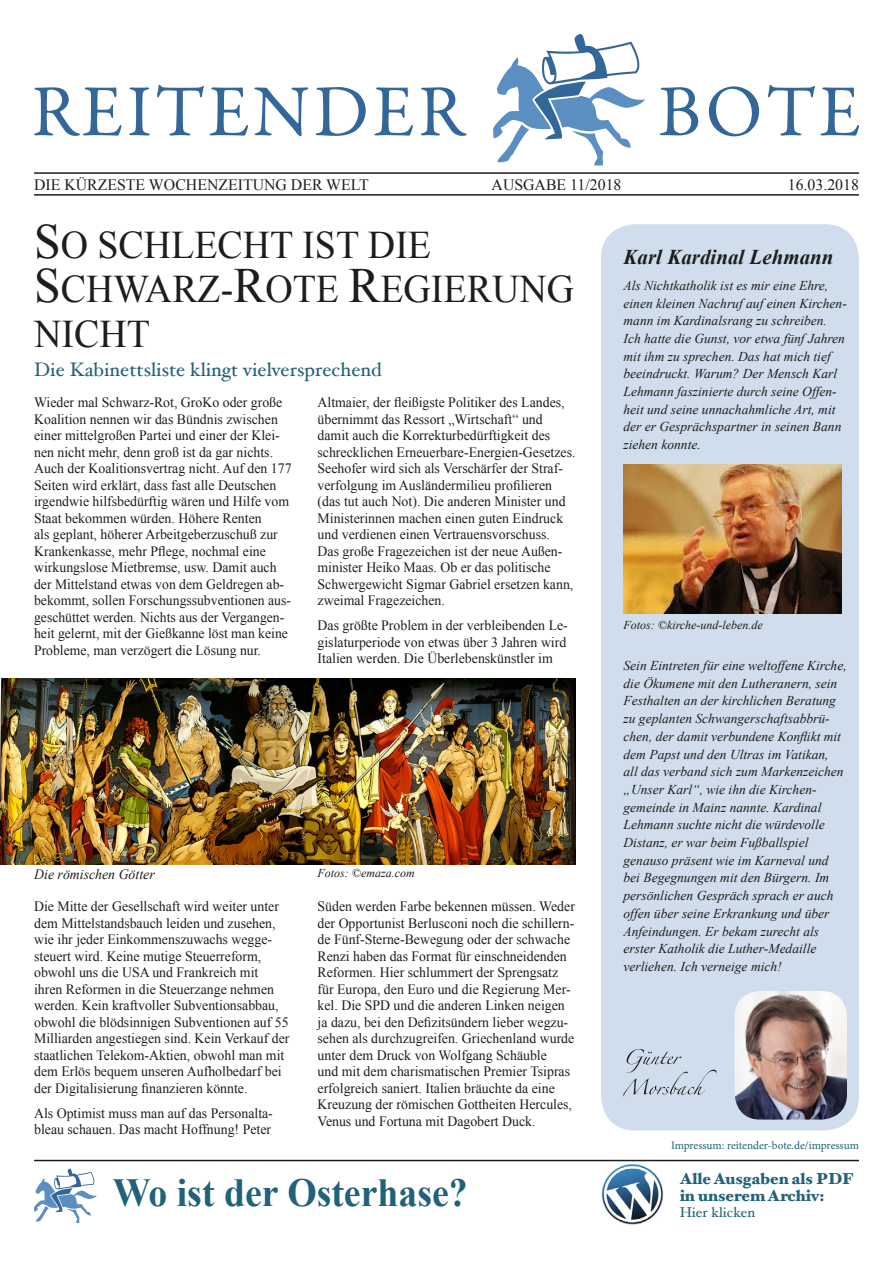
<style>
.page{position:relative;width:893px;height:1263px;background:#fff}
.page>*{position:absolute;margin:0;border:0;box-sizing:border-box;transform-origin:0 0}
.t1{font:700 39.75px "Times New Roman";color:#21617a;scale:.95 1}
.t2{font:39.15px/44.1px "Times New Roman";color:#1d1d1b}
.t3{font:italic 700 21px "Times New Roman";color:#1d1d1b}
.t4{font:19.5px "Hoefler Text";color:#21617a}
.t5{font:15.9px "Times New Roman";color:#1d1d1b}
.t6{font:900 15.9px/16.5px "Hoefler Text";color:#21617a}
.t7{font:14.25px/16.5px "Times New Roman";color:#1d1d1b}
.t8{font:italic 14.25px "Times New Roman";color:#1d1d1b}
.t9{font:14.25px "Hoefler Text";color:#21617a}
.t10{font:italic 13.5px/17.7px "Times New Roman";color:#1d1d1b}
.t11{font:italic 12px "Times New Roman";color:#1d1d1b}
.t12{font:11.4px "Minion Pro";letter-spacing:-.005em;color:#21617a}
.s1{font-size:49.35px}
</style>
<div class="page">
<svg style="left:493px;top:34px;width:152px;height:131px"></svg>
<svg style="left:34px;top:87px;width:88px;height:49px"></svg>
<svg style="left:129px;top:87px;width:21px;height:48px"></svg>
<svg style="left:157px;top:85px;width:47px;height:51px"></svg>
<svg style="left:210px;top:87px;width:38px;height:49px"></svg>
<svg style="left:254px;top:87px;width:54px;height:49px"></svg>
<svg style="left:316px;top:87px;width:50px;height:49px"></svg>
<svg style="left:374px;top:87px;width:39px;height:49px"></svg>
<svg style="left:421px;top:87px;width:46px;height:49px"></svg>
<svg style="left:660px;top:87px;width:38px;height:48px"></svg>
<svg style="left:709px;top:86px;width:50px;height:50px"></svg>
<svg style="left:768px;top:85px;width:91px;height:51px"></svg>
<hr style="left:34px;top:172px;width:825px;height:2px;background:#1d1d1b">
<hr style="left:34px;top:1160px;width:825px;height:1px;background:#1d1d1b">
<hr style="left:34px;top:194px;width:825px;height:2px;background:#1d1d1b">
<img style="left:601px;top:1164px;width:63px;height:61px">
<svg style="left:34px;top:1168px;width:63px;height:55px"></svg>
<div style="left:601px;top:224px;width:258px;height:906px;background:#cfddec;border-radius:34px"></div>
<img style="left:735px;top:991px;width:112px;height:128px">
<svg style="left:623px;top:1049px;width:93px;height:47px"></svg>
<img style="left:0;top:679px;width:575px;height:185px">
<img style="left:623px;top:464px;width:218px;height:150px">
<p class="t5" style="left:34px;top:174px;width:336px">DIE KÜRZESTE WOCHENZEITUNG DER WELT</p>
<p class="t5" style="left:492px;top:174px;width:131px">AUSGABE 11/2018</p>
<p class="t5" style="left:788px;top:174px;width:73px">16.03.2018</p>
<h2 class="t2" style="left:34px;top:223px;width:542px"><span class="s1">S</span>O SCHLECHT IST DIE<br><span class="s1">S</span>CHWARZ-<span class="s1">R</span>OTE <span class="s1">R</span>EGIERUNG<br>NICHT</h2>
<h3 class="t4" style="left:34px;top:357px;width:349px">Die Kabinettsliste klingt vielversprechend</h3>
<p class="t7" style="left:34px;top:394px;width:259px">Wieder mal Schwarz-Rot, GroKo oder große Koalition nennen wir das Bündnis zwischen einer mittelgroßen Partei und einer der Klei&shy;nen nicht mehr, denn groß ist da gar nichts.<br>Auch der Koalitionsvertrag nicht. Auf den 177<br>Seiten wird erklärt, dass fast alle Deutschen irgendwie hilfsbedürftig wären und Hilfe vom Staat bekommen würden. Höhere Renten<br>als geplant, höherer Arbeitgeberzuschuß zur Krankenkasse, mehr Pflege, nochmal eine wirkungslose Mietbremse, usw. Damit auch der Mittelstand etwas von dem Geldregen ab&shy;bekommt, sollen Forschungssubventionen aus&shy;geschüttet werden. Nichts aus der Vergangen&shy;heit gelernt, mit der Gießkanne löst man keine Probleme, man verzögert die Lösung nur.</p>
<p class="t7" style="left:318px;top:394px;width:259px">Altmaier, der fleißigste Politiker des Landes, übernimmt das Ressort „Wirtschaft“ und damit auch die Korrekturbedürftigkeit des schrecklichen Erneuerbare-Energien-Gesetzes.<br>Seehofer wird sich als Verschärfer der Straf&shy;verfolgung im Ausländermilieu profilieren (das tut auch Not). Die anderen Minister und Ministerinnen machen einen guten Eindruck und verdienen einen Vertrauensvorschuss.<br>Das große Fragezeichen ist der neue Außen&shy;minister Heiko Maas. Ob er das politische Schwergewicht Sigmar Gabriel ersetzen kann, zweimal Fragezeichen.</p>
<p class="t7" style="left:318px;top:617px;width:252px;text-align:justify">Das größte Problem in der verbleibenden Le&shy;gislaturperiode von etwas über 3 Jahren wird Italien werden. Die Überlebenskünstler im</p>
<p class="t8" style="left:34px;top:864px;width:122px">Die römischen Götter</p>
<p class="t11" style="left:318px;top:865px;width:99px">Fotos: ©emaza.com</p>
<p class="t7" style="left:34px;top:898px;width:257px">Die Mitte der Gesellschaft wird weiter unter dem Mittelstandsbauch leiden und zusehen, wie ihr jeder Einkommenszuwachs wegge&shy;steuert wird. Keine mutige Steuerreform, obwohl uns die USA und Frankreich mit ihren Reformen in die Steuerzange nehmen werden. Kein kraftvoller Subventionsabbau, obwohl die blödsinnigen Subventionen auf 55<br>Milliarden angestiegen sind. Kein Verkauf der staatlichen Telekom-Aktien, obwohl man mit dem Erlös bequem unseren Aufholbedarf bei der Digitalisierung finanzieren könnte.</p>
<p class="t7" style="left:34px;top:1104px;width:240px">Als Optimist muss man auf das Personalta&shy;bleau schauen. Das macht Hoffnung! Peter</p>
<p class="t7" style="left:318px;top:898px;width:259px">Süden werden Farbe bekennen müssen. Weder der Opportunist Berlusconi noch die schillern&shy;de Fünf-Sterne-Bewegung oder der schwache Renzi haben das Format für einschneidenden Reformen. Hier schlummert der Sprengsatz für Europa, den Euro und die Regierung Mer&shy;kel. Die SPD und die anderen Linken neigen ja dazu, bei den Defizitsündern lieber wegzu&shy;sehen als durchzugreifen. Griechenland wurde unter dem Druck von Wolfgang Schäuble<br>und mit dem charismatischen Premier Tsipras erfolgreich saniert. Italien bräuchte da eine Kreuzung der römischen Gottheiten Hercules, Venus und Fortuna mit Dagobert Duck.</p>
<h1 class="t1" style="left:113px;top:1166px;width:375px">Wo ist der Osterhase?</h1>
<h3 class="t3" style="left:624px;top:242px;width:212px">Karl Kardinal Lehmann</h3>
<p class="t10" style="left:624px;top:276px;width:225px">Als Nichtkatholik ist es mir eine Ehre, einen kleinen Nachruf auf einen Kirchen&shy;mann im Kardinalsrang zu schreiben.<br>Ich hatte die Gunst, vor etwa fünf Jahren mit ihm zu sprechen. Das hat mich tief beeindruckt. Warum? Der Mensch Karl Lehmann faszinierte durch seine Offen&shy;heit und seine unnachahmliche Art, mit der er Gesprächspartner in seinen Bann ziehen konnte.</p>
<p class="t11" style="left:624px;top:617px;width:141px">Fotos: ©kirche-und-leben.de</p>
<p class="t10" style="left:624px;top:656px;width:225px">Sein Eintreten für eine weltoffene Kirche, die Ökumene mit den Lutheranern, sein Festhalten an der kirchlichen Beratung zu geplanten Schwangerschaftsabbrü&shy;chen, der damit verbundene Konflikt mit dem Papst und den Ultras im Vatikan,<br>all das verband sich zum Markenzeichen „Unser Karl“, wie ihn die Kirchen&shy;gemeinde in Mainz nannte. Kardinal Lehmann suchte nicht die würdevolle Distanz, er war beim Fußballspiel genauso präsent wie im Karneval und bei Begegnungen mit den Bürgern. Im persönlichen Gespräch sprach er auch offen über seine Erkrankung und über Anfeindungen. Er bekam zurecht als erster Katholik die Luther-Medaille verliehen. Ich verneige mich!</p>
<p class="t12" style="left:671px;top:1138px;width:189px">Impressum: reitender-bote.de/impressum</p>
<p class="t6" style="left:680px;top:1171px;width:176px">Alle Ausgaben als PDF in unserem Archiv:</p>
<p class="t9" style="left:680px;top:1204px;width:77px">Hier klicken</p>
</div>
